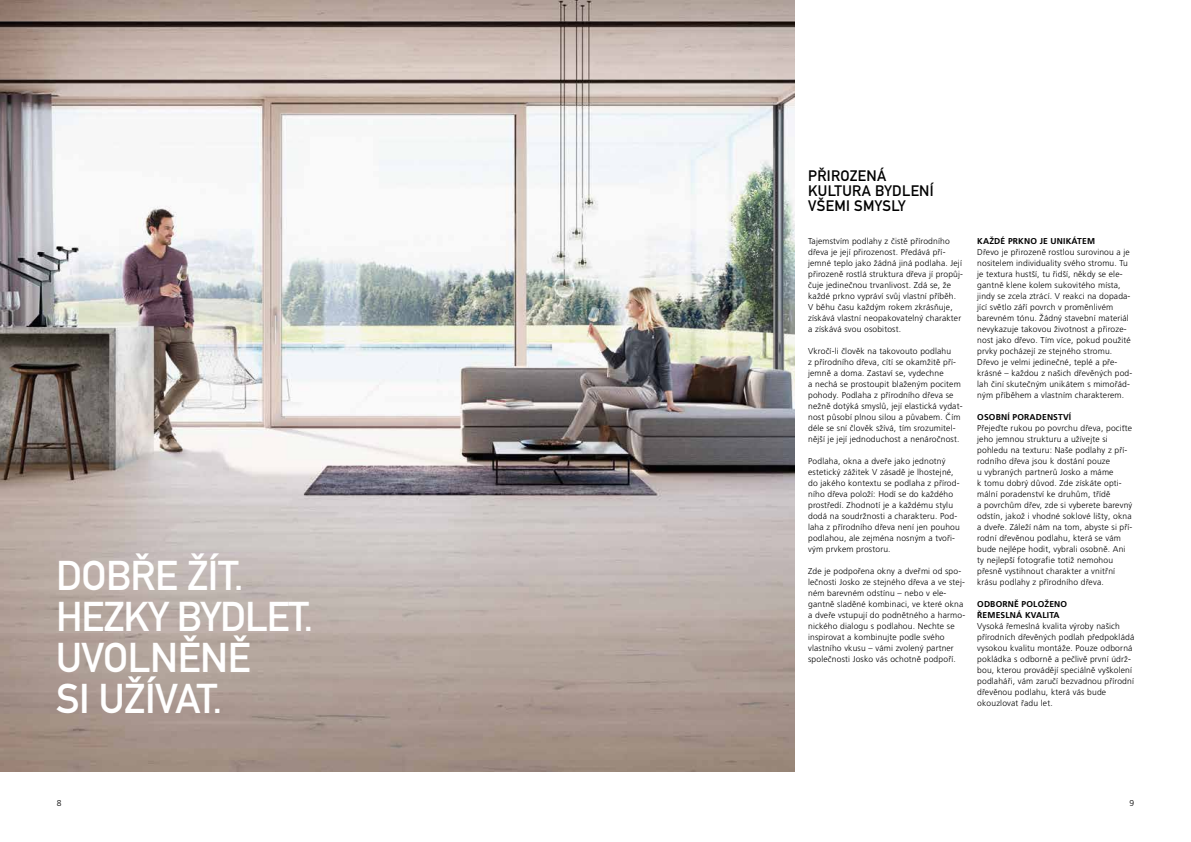
<style>
.page{position:relative;width:1191px;height:842px;background:#fff}
.page>*{position:absolute;margin:0;border:0;box-sizing:border-box;transform-origin:0 0}
.t1{font:41px/41px "DIN Mittelschrift LTW1 G";letter-spacing:-.01em;color:#fff}
.t2{font:15px/15px "DIN Mittelschrift LTW1 G";letter-spacing:.02em;color:#000}
.t3{font:300 8.5px/11px "Frutiger LT Pro";letter-spacing:.02em;color:#000}
.t4{font:700 8.5px/11px "Frutiger LT Pro";letter-spacing:.02em;color:#000}
</style>
<div class="page">
<img style="left:0;top:0;width:794px;height:771px">
<h1 class="t1" style="left:56px;top:555px;width:259px">DOBŘE ŽÍT.<br>HEZKY BYDLET.<br>UVOLNĚNĚ<br>SI UŽÍVAT.</h1>
<h2 class="t2" style="left:808px;top:168px;width:127px">PŘIROZENÁ<br>KULTURA BYDLENÍ<br>VŠEMI SMYSLY</h2>
<p class="t3" style="left:808px;top:235px;width:156px">Tajemstvím podlahy z čistě přírodního dřeva je její přirozenost. Předává pří&shy;jemné teplo jako žádná jiná podlaha. Její přirozeně rostlá struktura dřeva jí propůj&shy;čuje jedinečnou trvanlivost. Zdá se, že každé prkno vypráví svůj vlastní příběh.<br>V běhu času každým rokem zkrásňuje, získává vlastní neopakovatelný charakter a získává svou osobitost.</p>
<p class="t3" style="left:808px;top:345px;width:156px">Vkročí-li člověk na takovouto podlahu<br>z přírodního dřeva, cítí se okamžitě pří&shy;jemně a doma. Zastaví se, vydechne<br>a nechá se prostoupit blaženým pocitem pohody. Podlaha z přírodního dřeva se nežně dotýká smyslů, její elastická vydat&shy;nost působí plnou silou a půvabem. Čím déle se sní člověk sžívá, tím srozumitel&shy;nější je její jednoduchost a nenáročnost.</p>
<p class="t3" style="left:808px;top:455px;width:153px">Podlaha, okna a dveře jako jednotný estetický zážitek V zásadě je lhostejné, do jakého kontextu se podlaha z přírod&shy;ního dřeva položí: Hodí se do každého prostředí. Zhodnotí je a každému stylu dodá na soudržnosti a charakteru. Pod&shy;laha z přírodního dřeva není jen pouhou podlahou, ale zejména nosným a tvoři&shy;vým prvkem prostoru.</p>
<p class="t3" style="left:808px;top:565px;width:158px">Zde je podpořena okny a dveřmi od spo&shy;lečnosti Josko ze stejného dřeva a ve stej&shy;ném barevném odstínu – nebo v ele&shy;gantně sladěné kombinaci, ve které okna a dveře vstupují do podnětného a harmo&shy;nického dialogu s podlahou. Nechte se inspirovat a kombinujte podle svého vlastního vkusu – vámi zvolený partner společnosti Josko vás ochotně podpoří.</p>
<p class="t4" style="left:977px;top:235px;width:119px">KAŽDÉ PRKNO JE UNIKÁTEM</p>
<p class="t3" style="left:977px;top:246px;width:157px">Dřevo je přirozeně rostlou surovinou a je nositelem individuality svého stromu. Tu je textura hustší, tu řidší, někdy se ele&shy;gantně klene kolem sukovitého místa, jindy se zcela ztrácí. V reakci na dopada&shy;jící světlo září povrch v proměnlivém barevném tónu. Žádný stavební materiál nevykazuje takovou životnost a přiroze&shy;nost jako dřevo. Tím více, pokud použité prvky pocházejí ze stejného stromu.<br>Dřevo je velmi jedinečné, teplé a pře&shy;krásné – každou z našich dřevěných pod&shy;lah činí skutečným unikátem s mimořád&shy;ným příběhem a vlastním charakterem.</p>
<p class="t4" style="left:977px;top:411px;width:96px">OSOBNÍ PORADENSTVÍ</p>
<p class="t3" style="left:977px;top:422px;width:157px">Přejeďte rukou po povrchu dřeva, pociťte jeho jemnou strukturu a užívejte si pohledu na texturu: Naše podlahy z pří&shy;rodního dřeva jsou k dostání pouze<br>u vybraných partnerů Josko a máme<br>k tomu dobrý důvod. Zde získáte opti&shy;mální poradenství ke druhům, třídě<br>a povrchům dřev, zde si vyberete barevný odstín, jakož i vhodné soklové lišty, okna a dveře. Záleží nám na tom, abyste si pří&shy;rodní dřevěnou podlahu, která se vám bude nejlépe hodit, vybrali osobně. Ani ty nejlepší fotografie totiž nemohou přesně vystihnout charakter a vnitřní krásu podlahy z přírodního dřeva.</p>
<p class="t4" style="left:977px;top:598px;width:91px">ODBORNĚ POLOŽENO<br>ŘEMESLNÁ KVALITA</p>
<p class="t3" style="left:977px;top:620px;width:158px">Vysoká řemeslná kvalita výroby našich přírodních dřevěných podlah předpokládá vysokou kvalitu montáže. Pouze odborná pokládka s odborně a pečlivě první údrž&shy;bou, kterou provádějí speciálně vyškolení podlaháři, vám zaručí bezvadnou přírodní dřevěnou podlahu, která vás bude okouzlovat řadu let.</p>
<p class="t3" style="left:57px;top:797px;width:6px">8</p>
<p class="t3" style="left:1129px;top:797px;width:6px">9</p>
</div>
